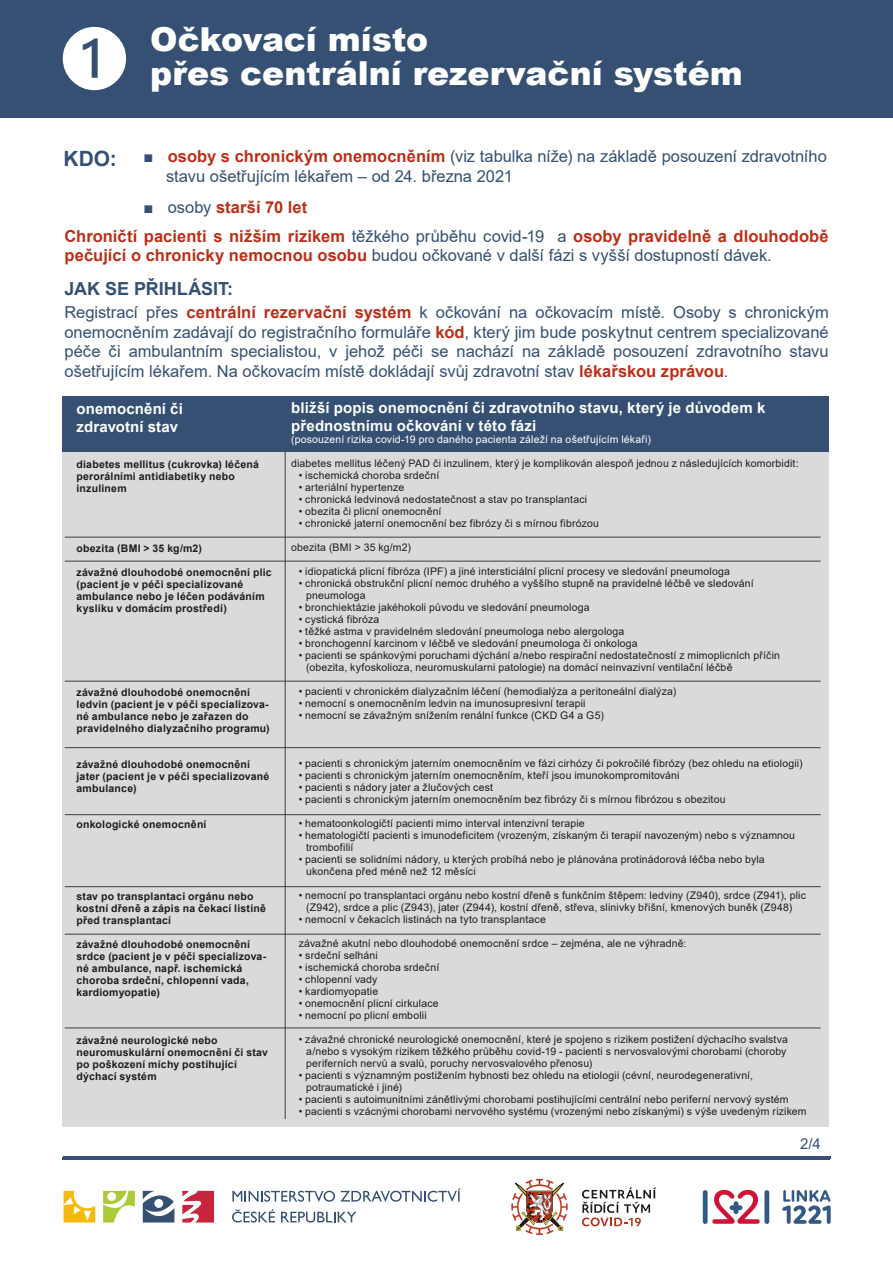
<style>
.page{position:relative;width:893px;height:1263px;background:#fff}
.page>*{position:absolute;margin:0;border:0;box-sizing:border-box;transform-origin:0 0}
.t1{font:900 33px/34.5px "Arial";color:#fff}
.t2{font:700 21px "Arial";color:#355072}
.t3{font:700 18px "Arial";color:#355072}
.t4{font:16.5px/19.8px "Arial";letter-spacing:-.005em;color:#355072}
.t5{font:700 16.5px/19.8px "Arial";letter-spacing:.005em;color:#bb2f18}
.t6{font:700 15px/18px "Arial";letter-spacing:.01em;color:#fff}
.t7{font:15px "Arial";color:#355072}
.t8{font:10.5px/12px "Arial";letter-spacing:.015em;color:#1d1d1b}
.t9{font:700 10.5px/12px "Arial";letter-spacing:.02em;color:#1d1d1b}
.t10{font:10.5px "Arial";letter-spacing:.015em;color:#fff}
.s1{font-weight:700;color:#bb2f18}
.s2{font-weight:400;color:#355072}
</style>
<div class="page">
<div style="left:63px;top:422px;width:766px;height:705px;background:#dadada"></div>
<hr style="left:65px;top:537px;width:756px;height:1px;background:#3d3d3c">
<hr style="left:65px;top:561px;width:756px;height:1px;background:#3d3d3c">
<hr style="left:65px;top:681px;width:756px;height:1px;background:#3d3d3c">
<hr style="left:65px;top:747px;width:756px;height:1px;background:#3d3d3c">
<hr style="left:65px;top:934px;width:756px;height:1px;background:#3d3d3c">
<hr style="left:65px;top:814px;width:756px;height:1px;background:#3d3d3c">
<hr style="left:65px;top:886px;width:756px;height:1px;background:#3d3d3c">
<hr style="left:65px;top:1027px;width:756px;height:1px;background:#3d3d3c">
<hr style="left:285px;top:403px;width:1px;height:716px;background:#3d3d3c">
<div style="left:0;top:0;width:893px;height:117px;background:#355072"></div>
<div style="left:63px;top:396px;width:766px;height:55px;background:#355072"></div>
<hr style="left:63px;top:1157px;width:767px;height:3px;background:#355072">
<svg style="left:182px;top:1191px;width:32px;height:31px"></svg>
<svg style="left:103px;top:1191px;width:32px;height:31px"></svg>
<svg style="left:64px;top:1191px;width:31px;height:31px"></svg>
<svg style="left:143px;top:1190px;width:31px;height:32px"></svg>
<svg style="left:232px;top:1188px;width:229px;height:14px"></svg>
<svg style="left:232px;top:1209px;width:43px;height:13px"></svg>
<svg style="left:281px;top:1212px;width:75px;height:10px"></svg>
<div style="left:703px;top:1190px;width:5px;height:34px;background:#335a85;border-radius:2px"></div>
<div style="left:764px;top:1190px;width:5px;height:34px;background:#335a85;border-radius:2px"></div>
<svg style="left:712px;top:1190px;width:48px;height:34px"></svg>
<svg style="left:782px;top:1190px;width:49px;height:34px"></svg>
<svg style="left:511px;top:1179px;width:57px;height:56px"></svg>
<svg style="left:582px;top:1187px;width:74px;height:39px"></svg>
<hr style="left:63px;top:1156px;width:767px;height:3px;background:#355072">
<svg style="left:63px;top:27px;width:63px;height:63px"></svg>
<h2 class="t2" style="left:64px;top:144px;width:55px">KDO:</h2>
<h1 class="t1" style="left:150px;top:21px;width:594px">Očkovací místo<br>přes centrální rezervační systém</h1>
<h3 class="t4" style="left:166px;top:147px;width:662px;text-indent:-23px">■ <span class="s1">osoby s chronickým onemocněním</span> (viz tabulka níže) na základě posouzení zdravotního stavu ošetřujícím lékařem – od 24. března 2021</h3>
<h3 class="t5" style="left:143px;top:197px;width:165px"><span class="s2">■ osoby</span> starší 70 let</h3>
<h3 class="t5" style="left:64px;top:226px;width:766px">Chroničtí pacienti s nižším rizikem <span class="s2">těžkého průběhu covid-19 a</span> osoby pravidelně a dlouhodobě pečující o chronicky nemocnou osobu <span class="s2">budou očkované v další fázi s vyšší dostupností dávek.</span></h3>
<h3 class="t3" style="left:64px;top:276px;width:170px">JAK SE PŘIHLÁSIT:</h3>
<p class="t4" style="left:64px;top:302px;width:766px;text-align:justify">Registrací přes <span class="s1">centrální rezervační systém</span> k očkování na očkovacím místě. Osoby s chronickým onemocněním zadávají do registračního formuláře <span class="s1">kód</span>, který jim bude poskytnut centrem specializované péče či ambulantním specialistou, v jehož péči se nachází na základě posouzení zdravotního stavu ošetřujícím lékařem. Na očkovacím místě dokládají svůj zdravotní stav <span class="s1">lékařskou zprávou</span>.</p>
<h3 class="t6" style="left:291px;top:398px;width:476px">bližší popis onemocnění či zdravotního stavu, který je důvodem k přednostnímu očkování v této fázi</h3>
<p class="t10" style="left:291px;top:432px;width:361px">(posouzení rizika covid-19 pro daného pacienta záleží na ošetřujícím lékaři)</p>
<p class="t8" style="left:291px;top:457px;width:509px">diabetes mellitus léčený PAD či inzulinem, který je komplikován alespoň jednou z následujících komorbidit:</p>
<p class="t8" style="left:299px;top:469px;width:142px">• ischemická choroba srdeční</p>
<p class="t8" style="left:299px;top:481px;width:107px">• arteriální hypertenze</p>
<p class="t8" style="left:299px;top:493px;width:290px">• chronická ledvinová nedostatečnost a stav po transplantaci</p>
<p class="t8" style="left:299px;top:505px;width:144px">• obezita či plicní onemocnění</p>
<p class="t8" style="left:299px;top:517px;width:302px">• chronické jaterní onemocnění bez fibrózy či s mírnou fibrózou</p>
<p class="t8" style="left:291px;top:541px;width:121px">obezita (BMI &gt; 35 kg/m2)</p>
<p class="t8" style="left:299px;top:565px;width:433px">• idiopatická plicní fibróza (IPF) a jiné intersticiální plicní procesy ve sledování pneumologa</p>
<p class="t8" style="left:306px;top:577px;width:449px;text-indent:-7px">• chronická obstrukční plicní nemoc druhého a vyššího stupně na pravidelné léčbě ve sledování pneumologa</p>
<p class="t8" style="left:299px;top:601px;width:292px">• bronchiektázie jakéhokoli původu ve sledování pneumologa</p>
<p class="t8" style="left:299px;top:613px;width:82px">• cystická fibróza</p>
<p class="t8" style="left:299px;top:625px;width:327px">• těžké astma v pravidelném sledování pneumologa nebo alergologa</p>
<p class="t8" style="left:299px;top:637px;width:341px">• bronchogenní karcinom v léčbě ve sledování pneumologa či onkologa</p>
<p class="t8" style="left:306px;top:649px;width:475px;text-indent:-7px">• pacienti se spánkovými poruchami dýchání a/nebo respirační nedostatečností z mimoplicních příčin (obezita, kyfoskolioza, neuromuskularni patologie) na domácí neinvazivní ventilační léčbě</p>
<p class="t8" style="left:299px;top:685px;width:379px">• pacienti v chronickém dialyzačním léčení (hemodialýza a peritoneální dialýza)</p>
<p class="t8" style="left:299px;top:697px;width:288px">• nemocní s onemocněním ledvin na imunosupresivní terapii</p>
<p class="t8" style="left:299px;top:709px;width:307px">• nemocní se závažným snížením renální funkce (CKD G4 a G5)</p>
<p class="t8" style="left:299px;top:757px;width:505px">• pacienti s chronickým jaterním onemocněním ve fázi cirhózy či pokročilé fibrózy (bez ohledu na etiologii)</p>
<p class="t8" style="left:299px;top:769px;width:382px">• pacienti s chronickým jaterním onemocněním, kteří jsou imunokompromitováni</p>
<p class="t8" style="left:299px;top:781px;width:196px">• pacienti s nádory jater a žlučových cest</p>
<p class="t8" style="left:299px;top:793px;width:428px">• pacienti s chronickým jaterním onemocněním bez fibrózy či s mírnou fibrózou s obezitou</p>
<p class="t8" style="left:299px;top:817px;width:288px">• hematoonkologičtí pacienti mimo interval intenzivní terapie</p>
<p class="t8" style="left:306px;top:829px;width:490px;text-indent:-7px">• hematologičtí pacienti s imunodeficitem (vrozeným, získaným či terapií navozeným) nebo s významnou trombofilií</p>
<p class="t8" style="left:306px;top:853px;width:460px;text-indent:-7px">• pacienti se solidními nádory, u kterých probíhá nebo je plánována protinádorová léčba nebo byla ukončena před méně než 12 měsíci</p>
<p class="t8" style="left:299px;top:889px;width:509px;text-align:center">• nemocní po transplantaci orgánu nebo kostní dřeně s funkčním štěpem: ledviny (Z940), srdce (Z941), plic (Z942), srdce a plic (Z943), jater (Z944), kostní dřeně, střeva, slinivky břišní, kmenových buněk (Z948)</p>
<p class="t8" style="left:299px;top:913px;width:249px">• nemocní v čekacích listinách na tyto transplantace</p>
<p class="t8" style="left:299px;top:937px;width:389px">závažné akutní nebo dlouhodobé onemocnění srdce – zejména, ale ne výhradně:</p>
<p class="t8" style="left:299px;top:949px;width:81px">• srdeční selháni</p>
<p class="t8" style="left:299px;top:961px;width:142px">• ischemická choroba srdeční</p>
<p class="t8" style="left:299px;top:973px;width:80px">• chlopenní vady</p>
<p class="t8" style="left:299px;top:985px;width:81px">• kardiomyopatie</p>
<p class="t8" style="left:299px;top:997px;width:142px">• onemocnění plicní cirkulace</p>
<p class="t8" style="left:299px;top:1009px;width:129px">• nemocní po plicní embolii</p>
<p class="t8" style="left:306px;top:1033px;width:483px;text-indent:-7px">• závažné chronické neurologické onemocnění, které je spojeno s rizikem postižení dýchacího svalstva a/nebo s vysokým rizikem těžkého průběhu covid-19 - pacienti s nervosvalovými chorobami (choroby periferních nervů a svalů, poruchy nervosvalového přenosu)</p>
<p class="t8" style="left:306px;top:1069px;width:448px;text-indent:-7px">• pacienti s významným postižením hybnosti bez ohledu na etiologii (cévní, neurodegenerativní, potraumatické i jiné)</p>
<p class="t8" style="left:299px;top:1093px;width:491px">• pacienti s autoimunitními zánětlivými chorobami postihujícími centrální nebo periferní nervový systém</p>
<p class="t8" style="left:299px;top:1105px;width:509px">• pacienti s vzácnými chorobami nervového systému (vrozenými nebo získanými) s výše uvedeným rizikem</p>
<h3 class="t6" style="left:76px;top:400px;width:108px">onemocnění či zdravotní stav</h3>
<p class="t9" style="left:76px;top:458px;width:184px">diabetes mellitus (cukrovka) léčená perorálními antidiabetiky nebo inzulinem</p>
<p class="t9" style="left:76px;top:542px;width:127px">obezita (BMI &gt; 35 kg/m2)</p>
<p class="t9" style="left:76px;top:566px;width:197px">závažné dlouhodobé onemocnění plic (pacient je v péči specializované ambulance nebo je léčen podáváním kyslíku v domácím prostředí)</p>
<p class="t9" style="left:76px;top:686px;width:195px">závažné dlouhodobé onemocnění ledvin (pacient je v péči specializova&shy;né ambulance nebo je zařazen do pravidelného dialyzačního programu)</p>
<p class="t9" style="left:76px;top:758px;width:194px">závažné dlouhodobé onemocnění jater (pacient je v péči specializované ambulance)</p>
<p class="t9" style="left:76px;top:818px;width:132px">onkologické onemocnění</p>
<p class="t9" style="left:76px;top:890px;width:191px">stav po transplantaci orgánu nebo kostní dřeně a zápis na čekací listině před transplantací</p>
<p class="t9" style="left:76px;top:938px;width:191px">závažné dlouhodobé onemocnění srdce (pacient je v péči specializova&shy;né ambulance, např. ischemická choroba srdeční, chlopenní vada, kardiomyopatie)</p>
<p class="t9" style="left:76px;top:1034px;width:193px">závažné neurologické nebo neuromuskulární onemocnění či stav po poškození míchy postihující dýchací systém</p>
<h3 class="t7" style="left:800px;top:1133px;width:22px">2/4</h3>
</div>
